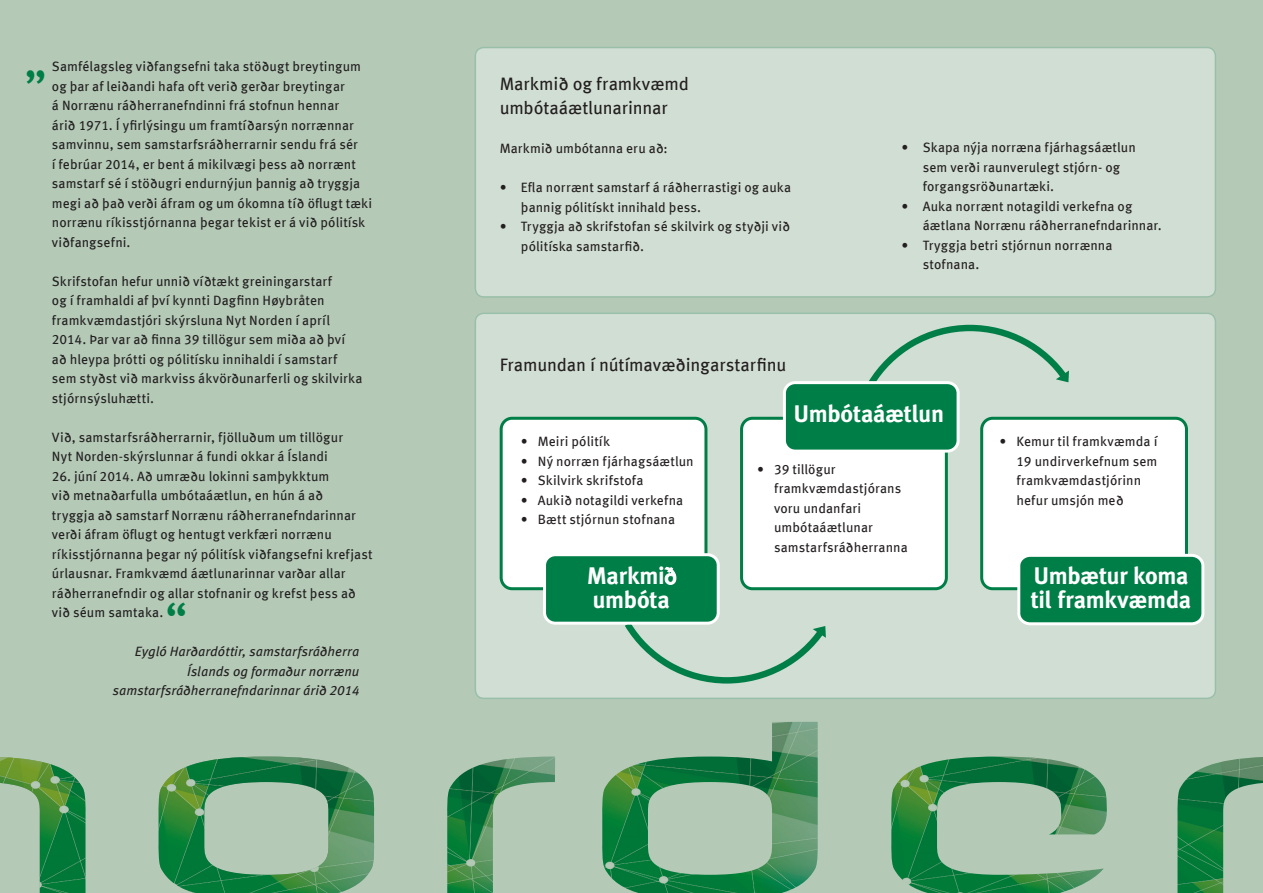
<style>
.page{position:relative;width:1263px;height:893px;background:#b4cab7}
.page>*{position:absolute;margin:0;border:0;box-sizing:border-box;transform-origin:0 0}
.Folder_brødtekst{font:48px "Meta Offc";color:#007e47}
.Folder_titel{font:700 24px/24px "Meta Plus";letter-spacing:-.01em;color:#fff}
.Folder_underrubrik{font:18px/24px "Meta Offc";letter-spacing:-.01em;color:#231f20}
.Folder_brødtekst-2{font:13.5px/19.5px "Meta Offc";letter-spacing:.005em;color:#231f20}
.Folder_brødtekst-3{font:italic 13.5px/19.5px "Meta Offc";letter-spacing:.005em;color:#231f20;text-align:right}
</style>
<div class="page">
<div style="left:475px;top:48px;width:740px;height:249px;background:#d1ded3;border-radius:9px"></div>
<div style="left:475px;top:47px;width:741px;height:251px;border:2px solid #71ae97;border-radius:9px"></div>
<div style="left:475px;top:313px;width:740px;height:385px;background:#d1ded3;border-radius:9px"></div>
<div style="left:475px;top:313px;width:741px;height:386px;border:2px solid #71ae97;border-radius:9px"></div>
<div style="left:501px;top:418px;width:205px;height:171px;background:#fff;border-radius:11px"></div>
<div style="left:500px;top:417px;width:207px;height:173px;border:3px solid #007e47;border-radius:11px"></div>
<svg style="left:625px;top:625px;width:201px;height:59px"></svg>
<div style="left:544px;top:555px;width:174px;height:68px;background:#007e47;border-radius:11px"></div>
<div style="left:543px;top:553px;width:177px;height:72px;border:3px solid #fff;border-radius:11px"></div>
<svg style="left:664px;top:567px;width:12px;height:18px"></svg>
<div style="left:982px;top:418px;width:204px;height:171px;background:#fff;border-radius:11px"></div>
<div style="left:980px;top:417px;width:208px;height:173px;border:3px solid #007e47;border-radius:11px"></div>
<div style="left:1019px;top:555px;width:184px;height:69px;background:#007e47;border-radius:11px"></div>
<div style="left:1017px;top:554px;width:187px;height:71px;border:3px solid #fff;border-radius:11px"></div>
<div style="left:741px;top:418px;width:205px;height:171px;background:#fff;border-radius:11px"></div>
<div style="left:740px;top:417px;width:208px;height:173px;border:3px solid #007e47;border-radius:11px"></div>
<svg style="left:869px;top:325px;width:200px;height:61px"></svg>
<div style="left:784px;top:383px;width:174px;height:68px;background:#007e47;border-radius:11px"></div>
<div style="left:783px;top:381px;width:176px;height:72px;border:3px solid #fff;border-radius:11px"></div>
<img style="left:0;top:757px;width:86px;height:136px">
<img style="left:1177px;top:757px;width:86px;height:136px">
<img style="left:158px;top:756px;width:217px;height:137px">
<img style="left:891px;top:756px;width:216px;height:137px">
<img style="left:602px;top:722px;width:216px;height:171px">
<img style="left:447px;top:756px;width:108px;height:137px">
<p class="Folder_brødtekst-2" style="left:52px;top:57px;width:322px">Samfélagsleg viðfangsefni taka stöðugt breytingum og þar af leiðandi hafa oft verið gerðar breytingar<br>á Norrænu ráðherranefndinni frá stofnun hennar<br>árið 1971. Í yfirlýsingu um framtíðarsýn norrænnar samvinnu, sem samstarfsráðherrarnir sendu frá sér<br>í febrúar 2014, er bent á mikilvægi þess að norrænt samstarf sé í stöðugri endurnýjun þannig að tryggja megi að það verði áfram og um ókomna tíð öflugt tæki norrænu ríkisstjórnanna þegar tekist er á við pólitísk viðfangsefni.</p>
<p class="Folder_brødtekst-2" style="left:52px;top:271px;width:312px">Skrifstofan hefur unnið víðtækt greiningarstarf<br>og í framhaldi af því kynnti Dagfinn Høybråten framkvæmdastjóri skýrsluna Nyt Norden í apríl 2014. Þar var að finna 39 tillögur sem miða að því að hleypa þrótti og pólitísku innihaldi í samstarf sem styðst við markviss ákvörðunarferli og skilvirka stjórnsýsluhætti.</p>
<p class="Folder_brødtekst-2" style="left:52px;top:427px;width:293px">Við, samstarfsráðherrarnir, fjölluðum um tillögur<br>Nyt Norden-skýrslunnar á fundi okkar á Íslandi</p>
<p class="Folder_brødtekst-2" style="left:52px;top:466px;width:322px">26. júní 2014. Að umræðu lokinni samþykktum<br>við metnaðarfulla umbótaáætlun, en hún á að<br>tryggja að samstarf Norrænu ráðherranefndarinnar verði áfram öflugt og hentugt verkfæri norrænu ríkisstjórnanna þegar ný pólitísk viðfangsefni krefjast úrlausnar. Framkvæmd áætlunarinnar varðar allar ráðherranefndir og allar stofnanir og krefst þess að við séum samtaka.</p>
<p class="Folder_brødtekst-3" style="left:113px;top:642px;width:248px">Eygló Harðardóttir, samstarfsráðherra<br>Íslands og formaður norrænu samstarfsráðherranefndarinnar árið 2014</p>
<p class="Folder_brødtekst" style="left:24px;top:59px;width:24px">”</p>
<p class="Folder_brødtekst" style="left:165px;top:592px;width:24px">“</p>
<p class="Folder_underrubrik" style="left:500px;top:72px;width:191px">Markmið og framkvæmd umbótaáætlunarinnar</p>
<p class="Folder_brødtekst-2" style="left:500px;top:139px;width:170px">Markmið umbótanna eru að:</p>
<p class="Folder_brødtekst-2" style="left:521px;top:178px;width:272px;text-indent:-21px">• Efla norrænt samstarf á ráðherrastigi og auka þannig pólitískt innihald þess.</p>
<p class="Folder_brødtekst-2" style="left:521px;top:217px;width:271px;text-indent:-21px">• Tryggja að skrifstofan sé skilvirk og styðji við pólitíska samstarfið.</p>
<p class="Folder_underrubrik" style="left:500px;top:353px;width:288px">Framundan í nútímavæðingarstarfinu</p>
<p class="Folder_brødtekst-2" style="left:923px;top:138px;width:214px;text-indent:-21px">• Skapa nýja norræna fjárhagsáætlun sem verði raunverulegt stjórn- og forgangsröðunartæki.</p>
<p class="Folder_brødtekst-2" style="left:923px;top:197px;width:240px;text-indent:-21px">• Auka norrænt notagildi verkefna og áætlana Norrænu ráðherranefndarinnar.</p>
<p class="Folder_brødtekst-2" style="left:923px;top:236px;width:191px;text-indent:-21px">• Tryggja betri stjórnun norrænna stofnana.</p>
<p class="Folder_brødtekst-2" style="left:521px;top:432px;width:91px">• Meiri pólitík</p>
<p class="Folder_brødtekst-2" style="left:521px;top:451px;width:174px">• Ný norræn fjárhagsáætlun</p>
<p class="Folder_brødtekst-2" style="left:521px;top:471px;width:124px">• Skilvirk skrifstofa</p>
<p class="Folder_brødtekst-2" style="left:521px;top:490px;width:164px">• Aukið notagildi verkefna</p>
<p class="Folder_brødtekst-2" style="left:521px;top:510px;width:156px">• Bætt stjórnun stofnana</p>
<p class="Folder_titel" style="left:587px;top:564px;width:85px">Markmi umbóta</p>
<p class="Folder_titel" style="left:793px;top:401px;width:152px">Umbótaáætlun</p>
<p class="Folder_brødtekst-2" style="left:774px;top:460px;width:135px;text-indent:-17px">• 39 tillögur framkvæmdastjórans voru undanfari umbótaáætlunar samstarfsráðherranna</p>
<p class="Folder_brødtekst-2" style="left:1016px;top:432px;width:142px;text-indent:-17px">• Kemur til framkvæmda í<br>19 undirverkefnum sem framkvæmdastjórinn hefur umsjón með</p>
<p class="Folder_titel" style="left:1031px;top:564px;width:162px">Umbætur koma til framkvæmda</p>
</div>
